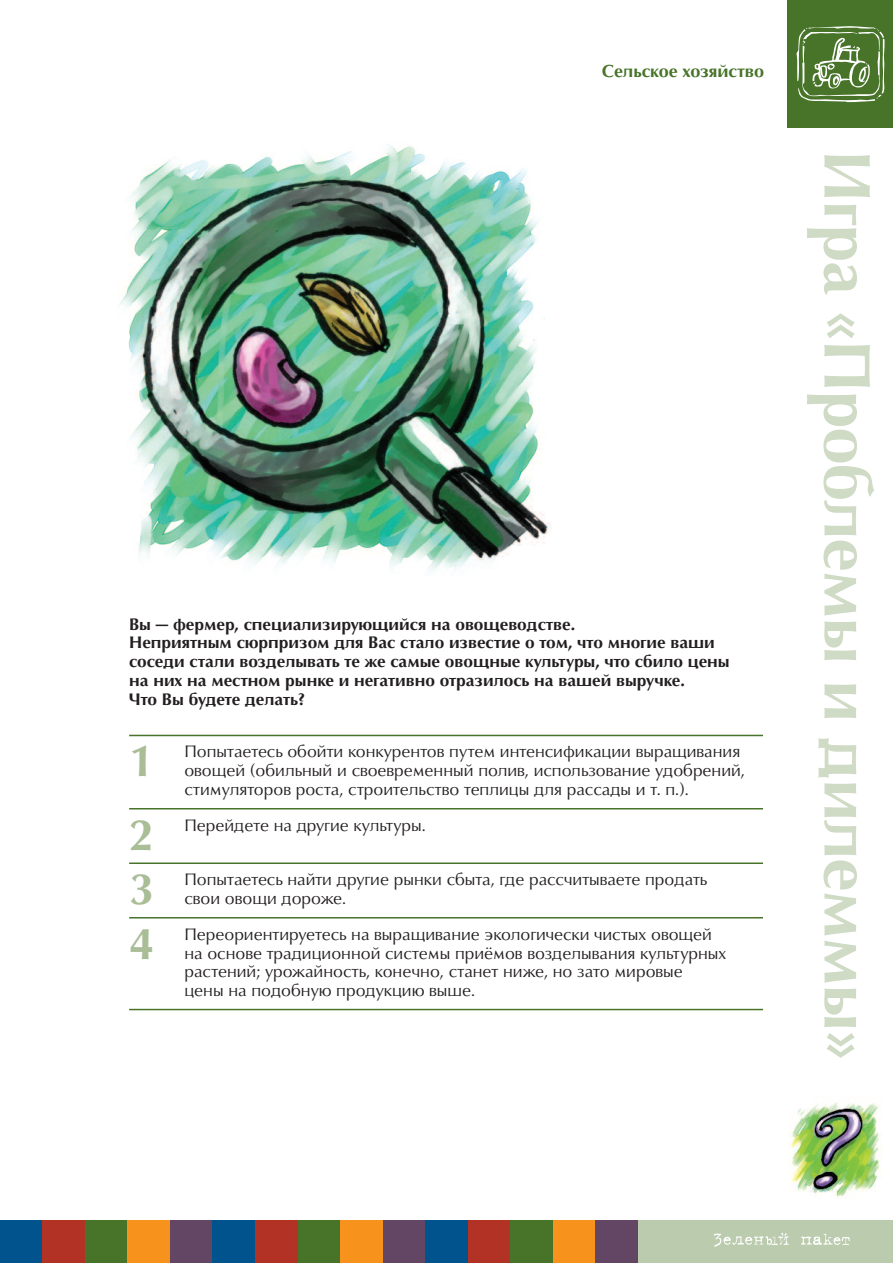
<style>
.page{position:relative;width:893px;height:1263px;background:#fff}
.page>*{position:absolute;margin:0;border:0;box-sizing:border-box;transform-origin:0 0}
.t1{font:700 67.5px "URW Classico TCY";letter-spacing:-.015em;color:#cfdbc5}
.t2{font:700 45.3px "URW Classico TCY";color:#a9bd97}
.t3{font:700 18px "URW Classico TCY";color:#48742a}
.t4{font:17.25px/18.8px "URW Classico TCY";color:#231f20}
.t5{font:700 17.25px/18.8px "URW Classico TCY";color:#231f20}
</style>
<div class="page">
<div style="left:0;top:1220px;width:893px;height:43px;background:#bbcbad"></div>
<svg style="left:801px;top:1234px;width:49px;height:11px"></svg>
<svg style="left:714px;top:1233px;width:75px;height:14px"></svg>
<div style="left:787px;top:0;width:106px;height:128px;background:#48742a"></div>
<svg style="left:797px;top:26px;width:87px;height:76px"></svg>
<div style="left:0;top:1220px;width:43px;height:43px;background:#00538d"></div>
<div style="left:43px;top:1220px;width:42px;height:43px;background:#b23326"></div>
<div style="left:85px;top:1220px;width:43px;height:43px;background:#48742a"></div>
<div style="left:128px;top:1220px;width:42px;height:43px;background:#f7931d"></div>
<div style="left:170px;top:1220px;width:43px;height:43px;background:#634663"></div>
<img style="left:788px;top:1096px;width:95px;height:102px">
<div style="left:213px;top:1220px;width:42px;height:43px;background:#00538d"></div>
<div style="left:255px;top:1220px;width:43px;height:43px;background:#b23326"></div>
<div style="left:298px;top:1220px;width:42px;height:43px;background:#48742a"></div>
<div style="left:340px;top:1220px;width:43px;height:43px;background:#f7931d"></div>
<div style="left:383px;top:1220px;width:42px;height:43px;background:#634663"></div>
<div style="left:425px;top:1220px;width:43px;height:43px;background:#00538d"></div>
<div style="left:468px;top:1220px;width:42px;height:43px;background:#b23326"></div>
<div style="left:510px;top:1220px;width:43px;height:43px;background:#48742a"></div>
<div style="left:553px;top:1220px;width:42px;height:43px;background:#f7931d"></div>
<div style="left:595px;top:1220px;width:43px;height:43px;background:#634663"></div>
<img style="left:119px;top:145px;width:431px;height:427px">
<hr style="left:129px;top:735px;width:634px;height:1px;background:#48742a">
<hr style="left:129px;top:808px;width:634px;height:1px;background:#48742a">
<hr style="left:129px;top:862px;width:634px;height:2px;background:#48742a">
<hr style="left:129px;top:917px;width:634px;height:1px;background:#48742a">
<hr style="left:129px;top:1009px;width:634px;height:1px;background:#48742a">
<p class="t3" style="left:602px;top:61px;width:164px">Сельское хозяйство</p>
<p class="t5" style="left:129px;top:614px;width:602px">Вы — фермер, специализирующийся на овощеводстве.<br>Неприятным сюрпризом для Вас стало известие о том, что многие ваши соседи стали возделывать те же самые овощные культуры, что сбило цены на них на местном рынке и негативно отразилось на вашей выручке.<br>Что Вы будете делать?</p>
<h2 class="t2" style="left:129px;top:734px;width:26px">1</h2>
<p class="t4" style="left:184px;top:742px;width:562px">Попытаетесь обойти конкурентов путем интенсификации выращивания овощей (обильный и своевременный полив, использование удобрений, стимуляторов роста, строительство теплицы для рассады и т. п.).</p>
<h2 class="t2" style="left:129px;top:807px;width:26px">2</h2>
<p class="t4" style="left:184px;top:815px;width:243px">Перейдете на другие культуры.</p>
<h2 class="t2" style="left:129px;top:862px;width:26px">3</h2>
<p class="t4" style="left:184px;top:870px;width:524px">Попытаетесь найти другие рынки сбыта, где рассчитываете продать свои овощи дороже.</p>
<h2 class="t2" style="left:129px;top:916px;width:26px">4</h2>
<p class="t4" style="left:184px;top:924px;width:543px">Переориентируетесь на выращивание экологически чистых овощей на основе традиционной системы приёмов возделывания культурных растений; урожайность, конечно, станет ниже, но зато мировые цены на подобную продукцию выше.</p>
<h1 class="t1" style="left:887px;top:150px;width:910px;rotate:90deg">Игра «Проблемы и дилеммы»</h1>
</div>
